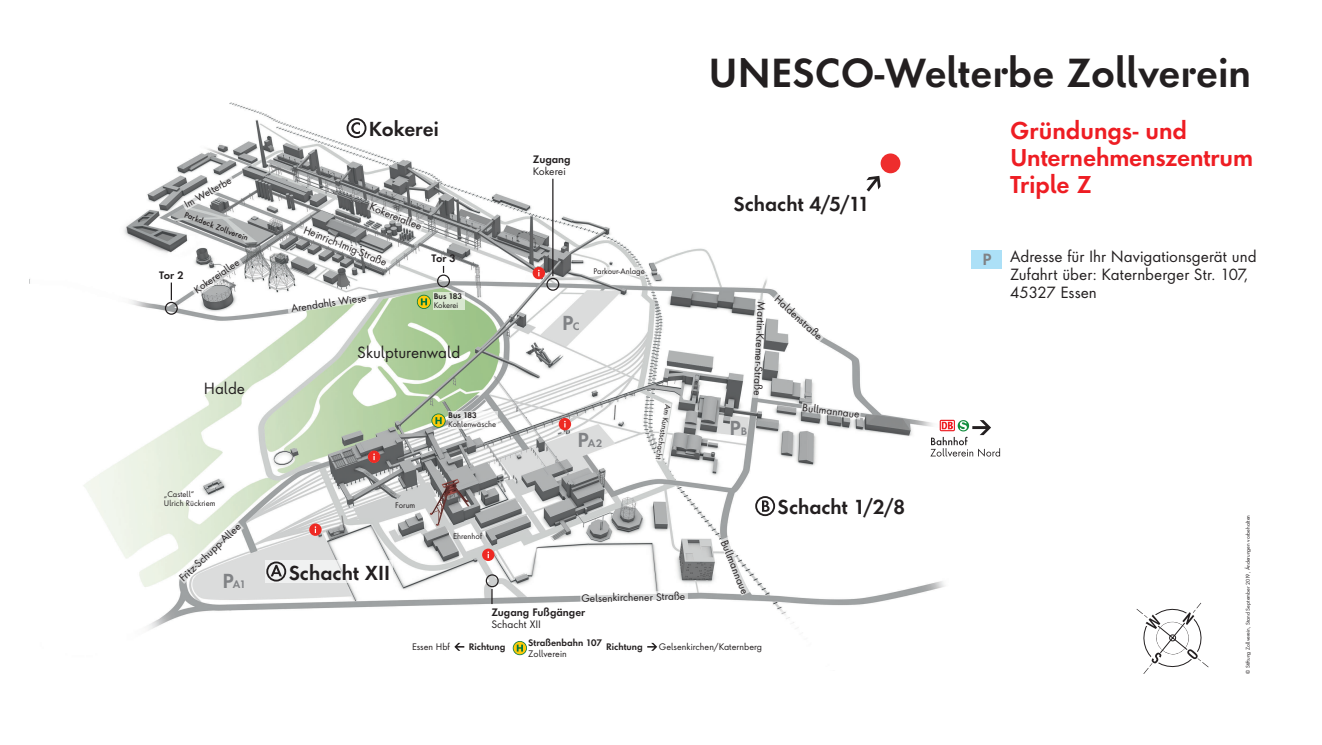
<style>
.page{position:relative;width:1322px;height:745px;background:#fff}
.page>*{position:absolute;margin:0;border:0;box-sizing:border-box;transform-origin:0 0}
.t1{font:600 37.5px "Futura ND Alt";letter-spacing:.005em;color:#231f20}
.t2{font:600 22.5px "Futura ND Alt";letter-spacing:-.005em;color:#ee1d23}
.t3{font:600 18.75px "Futura ND Alt";color:#231f20}
.t4{font:600 18.75px "Futura ND Alt";color:#808285}
.t5{font:15px/18px "Futura ND Alt";color:#231f20}
.t6{font:600 15px "Futura ND Alt";color:#808285}
.t7{font:10px "Futura ND Alt";color:#231f20}
.t8{font:600 10px "Futura ND Alt";color:#231f20}
.t9{font:600 10px "Futura ND Alt";color:#808285}
.t10{font:9.5px "Futura ND Alt";color:#231f20}
.t11{font:8.75px "Futura ND Alt";color:#231f20}
.t12{font:600 8.75px "Futura ND Alt";color:#231f20}
.t13{font:7.5px "Futura ND Alt";color:#231f20}
.t14{font:500 7.5px "Futura ND Alt";color:#231f20}
.t15{font:600 7.5px "Futura ND Alt";color:#231f20}
.t16{font:5px "Futura ND Alt";color:#231f20}
.s1{font-size:18.75px}
.s2{font-size:10px}
</style>
<div class="page">
<svg style="left:1136px;top:602px;width:72px;height:71px"></svg>
<img style="left:29px;top:102px;width:942px;height:554px">
<svg style="left:434px;top:292px;width:31px;height:18px"></svg>
<svg style="left:592px;top:267px;width:54px;height:9px"></svg>
<svg style="left:491px;top:588px;width:1px;height:15px"></svg>
<div style="left:486px;top:574px;width:13px;height:13px;border:1px solid #231f20;border-radius:50%"></div>
<hr style="left:552px;top:179px;width:1px;height:97px;background:#231f20">
<div style="left:546px;top:277px;width:13px;height:13px;border:1px solid #231f20;border-radius:50%"></div>
<svg style="left:171px;top:282px;width:1px;height:18px"></svg>
<div style="left:165px;top:301px;width:13px;height:13px;border:1px solid #231f20;border-radius:50%"></div>
<div style="left:437px;top:274px;width:13px;height:13px;border:1px solid #231f20;border-radius:50%"></div>
<svg style="left:580px;top:590px;width:108px;height:12px"></svg>
<svg style="left:719px;top:536px;width:32px;height:59px"></svg>
<svg style="left:287px;top:291px;width:82px;height:22px"></svg>
<svg style="left:265px;top:559px;width:127px;height:23px;fill:#f0f1f1"></svg>
<svg style="left:654px;top:402px;width:17px;height:59px"></svg>
<svg style="left:190px;top:254px;width:54px;height:43px"></svg>
<svg style="left:181px;top:173px;width:54px;height:37px"></svg>
<div style="left:266px;top:561px;width:20px;height:20px;border:2px solid #231f20;border-radius:50%"></div>
<svg style="left:271px;top:564px;width:11px;height:12px"></svg>
<svg style="left:750px;top:292px;width:111px;height:127px"></svg>
<div style="left:753px;top:494px;width:128px;height:23px;background:#fff"></div>
<div style="left:755px;top:495px;width:20px;height:21px;border:2px solid #231f20;border-radius:50%"></div>
<svg style="left:762px;top:500px;width:7px;height:11px"></svg>
<div style="left:345px;top:118px;width:128px;height:23px;background:#fff"></div>
<div style="left:347px;top:118px;width:19px;height:20px;border:2px solid #231f20;border-radius:50%"></div>
<svg style="left:351px;top:122px;width:9px;height:12px"></svg>
<svg style="left:301px;top:201px;width:123px;height:67px"></svg>
<div style="left:971px;top:250px;width:31px;height:18px;background:#ace0f7"></div>
<svg style="left:177px;top:520px;width:67px;height:63px"></svg>
<svg style="left:930px;top:419px;width:70px;height:37px"></svg>
<svg style="left:513px;top:640px;width:14px;height:14px"></svg>
<svg style="left:647px;top:642px;width:10px;height:8px"></svg>
<svg style="left:454px;top:642px;width:10px;height:8px"></svg>
<div style="left:880px;top:153px;width:20px;height:20px;background:#ee2d2d;border-radius:50%"></div>
<svg style="left:866px;top:176px;width:14px;height:15px"></svg>
<svg style="left:417px;top:294px;width:14px;height:15px"></svg>
<svg style="left:309px;top:523px;width:13px;height:12px"></svg>
<svg style="left:368px;top:450px;width:12px;height:12px"></svg>
<svg style="left:559px;top:417px;width:12px;height:13px"></svg>
<svg style="left:482px;top:548px;width:12px;height:12px"></svg>
<svg style="left:532px;top:266px;width:13px;height:13px"></svg>
<svg style="left:448px;top:410px;width:49px;height:18px"></svg>
<svg style="left:431px;top:413px;width:15px;height:14px"></svg>
<p class="t10" style="left:182px;top:199px;width:54px;rotate:-30deg">Im Welterbe</p>
<p class="t14" style="left:187px;top:209px;width:69px;rotate:21deg">Parkdeck Zollverein</p>
<p class="t8" style="left:159px;top:268px;width:26px">Tor 2</p>
<p class="t10" style="left:191px;top:285px;width:54px;rotate:-35deg">Kokereiallee</p>
<p class="t5" style="left:204px;top:378px;width:43px">Halde</p>
<p class="t13" style="left:164px;top:488px;width:32px">„Castell“</p>
<p class="t13" style="left:164px;top:497px;width:53px">Ulrich Rückriem</p>
<p class="t7" style="left:176px;top:573px;width:82px;rotate:-43deg">Fritz-Schupp-Allee</p>
<p class="t9" style="left:222px;top:577px;width:25px"><span class="s1">P</span>A1</p>
<p class="t3" style="left:369px;top:116px;width:71px">Kokerei</p>
<p class="t7" style="left:373px;top:199px;width:57px;rotate:22deg">Kokereiallee</p>
<p class="t7" style="left:307px;top:222px;width:90px;rotate:22deg">Heinrich-Imig-Straße</p>
<p class="t8" style="left:431px;top:251px;width:26px">Tor 3</p>
<p class="t7" style="left:290px;top:301px;width:77px;rotate:-8deg">Arendahls Wiese</p>
<p class="t15" style="left:434px;top:291px;width:30px">Bus 183</p>
<p class="t13" style="left:434px;top:300px;width:26px">Kokerei</p>
<p class="t5" style="left:357px;top:342px;width:104px">Skulpturenwald</p>
<p class="t15" style="left:448px;top:410px;width:30px">Bus 183</p>
<p class="t13" style="left:448px;top:418px;width:49px">Kohlenwäsche</p>
<p class="t8" style="left:533px;top:153px;width:39px">Zugang</p>
<p class="t7" style="left:533px;top:164px;width:34px">Kokerei</p>
<p class="t13" style="left:593px;top:266px;width:53px">Parkour-Anlage</p>
<p class="t4" style="left:562px;top:310px;width:19px">P<span class="s2">C</span></p>
<p class="t9" style="left:577px;top:436px;width:26px"><span class="s1">P</span>A2</p>
<p class="t13" style="left:674px;top:404px;width:58px;rotate:100deg">Am Kunstschacht</p>
<h1 class="t1" style="left:708px;top:47px;width:544px">UNESCO-Welterbe Zollverein</h1>
<p class="t3" style="left:733px;top:191px;width:138px">Schacht 4/5/11</p>
<p class="t7" style="left:769px;top:301px;width:96px;rotate:93deg">Martin-Kremer-Straße</p>
<p class="t4" style="left:729px;top:414px;width:19px">P<span class="s2">B</span></p>
<p class="t7" style="left:781px;top:292px;width:62px;rotate:42deg">Haldenstraße</p>
<p class="t7" style="left:803px;top:399px;width:59px;rotate:7deg">Bullmannaue</p>
<p class="t2" style="left:1010px;top:116px;width:178px">Gründungs- und</p>
<p class="t2" style="left:1010px;top:143px;width:244px">Unternehmenszentrum</p>
<p class="t2" style="left:1010px;top:170px;width:83px">Triple Z</p>
<p class="t6" style="left:982px;top:249px;width:11px">P</p>
<p class="t5" style="left:1010px;top:246px;width:248px">Adresse für Ihr Navigationsgerät und<br>Zufahrt über: Katernberger Str. 107,<br>45327 Essen</p>
<p class="t13" style="left:395px;top:499px;width:22px">Forum</p>
<p class="t3" style="left:289px;top:559px;width:103px">Schacht XII</p>
<p class="t13" style="left:453px;top:530px;width:30px">Ehrenhof</p>
<p class="t7" style="left:581px;top:590px;width:106px;rotate:-1deg">Gelsenkirchener Straße</p>
<p class="t8" style="left:491px;top:605px;width:96px">Zugang Fußgänger</p>
<p class="t7" style="left:491px;top:616px;width:51px">Schacht XII</p>
<p class="t7" style="left:731px;top:537px;width:59px;rotate:68deg">Bullmannaue</p>
<p class="t12" style="left:528px;top:636px;width:75px">Straßenbahn 107</p>
<p class="t11" style="left:528px;top:646px;width:40px">Zollverein</p>
<p class="t11" style="left:412px;top:640px;width:39px">Essen Hbf</p>
<p class="t12" style="left:469px;top:640px;width:38px">Richtung</p>
<p class="t12" style="left:606px;top:640px;width:38px">Richtung</p>
<p class="t11" style="left:659px;top:640px;width:105px">Gelsenkirchen/Katernberg</p>
<p class="t3" style="left:777px;top:494px;width:129px">Schacht 1/2/8</p>
<p class="t16" style="left:1244px;top:673px;width:160px;rotate:-90deg">© Stiftung Zollverein, Stand September 2019, Änderungen vorbehalten</p>
</div>
